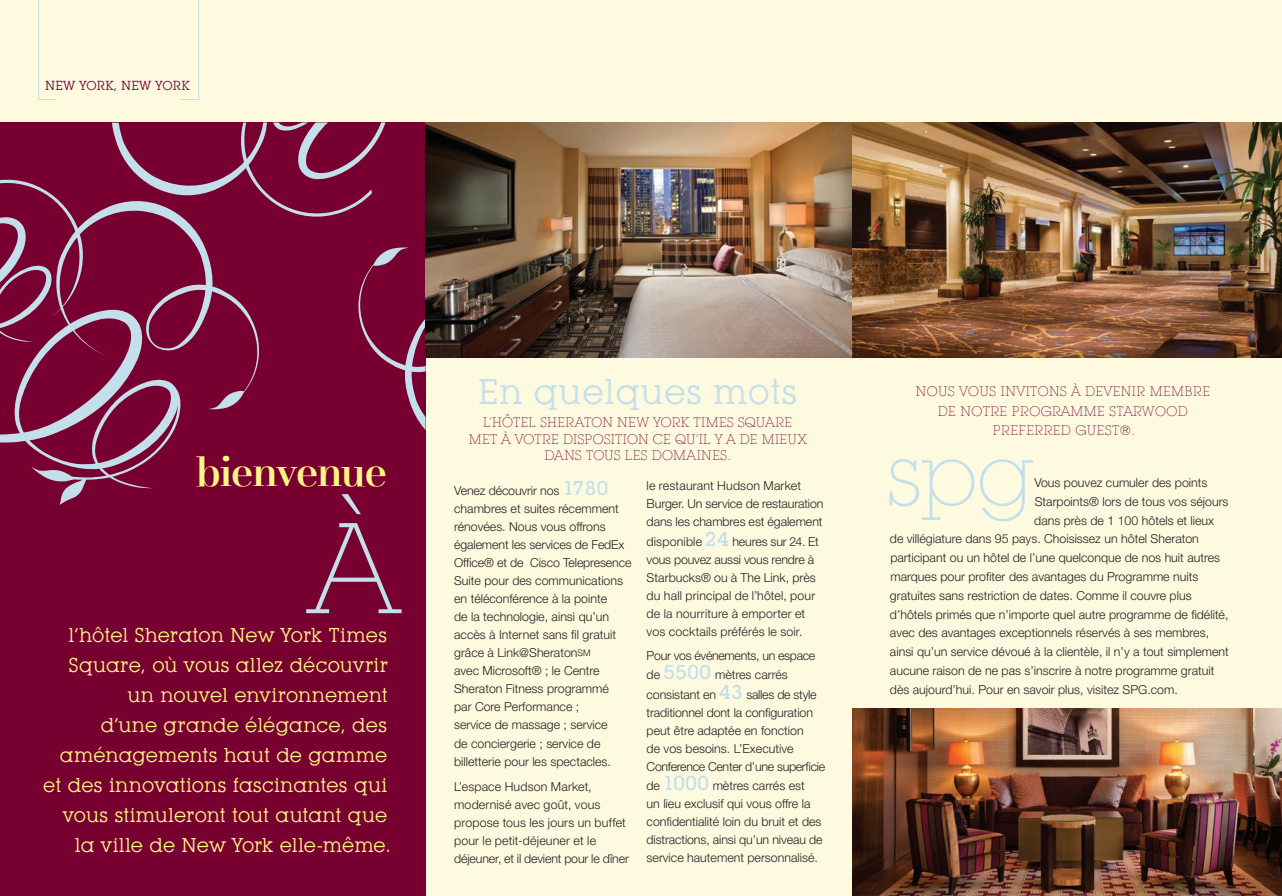
<style>
.page{position:relative;width:1282px;height:896px;background:#fff}
.page>*{position:absolute;margin:0;border:0;box-sizing:border-box;transform-origin:0 0}
.t1{font:200 126px "Sheraton Graph";color:#c3dfeb}
.t2{font:200 83.7px "Sheraton Graph";color:#c3dfeb}
.t3{font:500 45px "Basilia Com";letter-spacing:-.035em;color:#fff685}
.t4{font:34.5px "Sheraton Graph";letter-spacing:.02em;color:#c3dfeb}
.t5{font:19.5px/30px "Sheraton Graph";color:#fff685;text-align:right}
.t6{font:200 13.5px/16.5px "Sheraton Graph";letter-spacing:.03em;color:#780031;text-align:center}
.t7{font:12.75px "Sheraton Graph";letter-spacing:.02em;color:#780031}
.t8{font:300 12.3px/18px "Helvetica Neue LT Std";color:#231f20}
.t9{font:300 12.3px/19.5px "Helvetica Neue LT Std";letter-spacing:-.02em;color:#231f20}
.s1{font-family:"Sheraton Graph";font-weight:500;font-size:19.5px;color:#c3dfeb}
.s2{font-size:9px}
</style>
<div class="page">
<div style="left:0;top:0;width:1282px;height:895px;background:#fefae0"></div>
<div style="left:0;top:122px;width:426px;height:773px;background:#780031"></div>
<svg style="left:0;top:122px;width:426px;height:383px"></svg>
<svg style="left:38px;top:0;width:19px;height:100px"></svg>
<svg style="left:181px;top:0;width:18px;height:100px"></svg>
<img style="left:426px;top:122px;width:856px;height:236px">
<img style="left:852px;top:708px;width:430px;height:187px">
<svg style="left:1276px;top:891px;width:6px;height:5px"></svg>
<p class="t7" style="left:45px;top:77px;width:146px">NEW YORK, NEW YORK</p>
<h3 class="t3" style="left:196px;top:445px;width:193px">bienvenue</h3>
<h1 class="t1" style="left:312px;top:491px;width:85px">À</h1>
<h3 class="t5" style="left:69px;top:619px;width:320px">l’hôtel Sheraton New York Times</h3>
<h3 class="t5" style="left:43px;top:649px;width:349px">Square, où vous allez découvrir un nouvel environnement<br>d’une grande élégance, des aménagements haut de gamme et des innovations fascinantes qui vous stimuleront tout autant que la ville de New York elle-même.</h3>
<h3 class="t4" style="left:478px;top:370px;width:320px">En quelques mots</h3>
<p class="t6" style="left:469px;top:414px;width:339px">L’HÔTEL SHERATON NEW YORK TIMES SQUARE<br>MET À VOTRE DISPOSITION CE QU’IL Y A DE MIEUX<br>DANS TOUS LES DOMAINES.</p>
<p class="t8" style="left:454px;top:481px;width:179px">Venez découvrir nos <span class="s1">1780 </span>chambres et suites récemment rénovées. Nous vous offrons également les services de FedEx<br>Office® et de Cisco Telepresence<br>Suite pour des communications en téléconférence à la pointe<br>de la technologie, ainsi qu’un accès à Internet sans fil gratuit grâce à Link@Sheraton<span class="s2">SM<br></span>avec Microsoft® ; le Centre<br>Sheraton Fitness programmé<br>par Core Performance ;<br>service de massage ; service<br>de conciergerie ; service de billetterie pour les spectacles.</p>
<p class="t8" style="left:454px;top:777px;width:176px">L’espace Hudson Market, modernisé avec goût, vous propose tous les jours un buffet pour le petit-déjeuner et le déjeuner, et il devient pour le dîner</p>
<p class="t8" style="left:647px;top:476px;width:178px">le restaurant Hudson Market<br>Burger. Un service de restauration dans les chambres est également</p>
<p class="t8" style="left:647px;top:532px;width:174px">disponible <span class="s1">24</span> heures sur 24. Et vous pouvez aussi vous rendre à<br>Starbucks® ou à The Link, près du hall principal de l’hôtel, pour de la nourriture à emporter et vos cocktails préférés le soir.</p>
<p class="t9" style="left:647px;top:645px;width:172px">Pour vos événements, un espace de <span class="s1">5500</span> mètres carrés consistant en <span class="s1">43</span> salles de style</p>
<p class="t8" style="left:647px;top:703px;width:180px">traditionnel dont la configuration peut être adaptée en fonction<br>de vos besoins. L’Executive<br>Conference Center d’une superficie</p>
<p class="t8" style="left:646px;top:776px;width:177px">de <span class="s1">1000</span> mètres carrés est<br>un lieu exclusif qui vous offre la confidentialité loin du bruit et des distractions, ainsi qu’un niveau de service hautement personnalisé.</p>
<p class="t6" style="left:916px;top:381px;width:296px;line-height:19.5px">NOUS VOUS INVITONS À DEVENIR MEMBRE<br>DE NOTRE PROGRAMME STARWOOD<br>PREFERRED GUEST®.</p>
<h2 class="t2" style="left:886px;top:424px;width:150px">spg</h2>
<p class="t8" style="left:1034px;top:473px;width:175px">Vous pouvez cumuler des points</p>
<p class="t8" style="left:1035px;top:492px;width:195px">Starpoints® lors de tous vos séjours</p>
<p class="t8" style="left:1034px;top:511px;width:181px">dans près de 1 100 hôtels et lieux</p>
<p class="t8" style="left:890px;top:529px;width:310px">de villégiature dans 95 pays. Choisissez un hôtel Sheraton</p>
<p class="t8" style="left:890px;top:548px;width:331px">participant ou un hôtel de l’une quelconque de nos huit autres</p>
<p class="t8" style="left:890px;top:567px;width:309px">marques pour profiter des avantages du Programme nuits</p>
<p class="t8" style="left:890px;top:586px;width:303px">gratuites sans restriction de dates. Comme il couvre plus</p>
<p class="t8" style="left:890px;top:604px;width:340px">d’hôtels primés que n’importe quel autre programme de fidélité,</p>
<p class="t8" style="left:890px;top:623px;width:321px">avec des avantages exceptionnels réservés à ses membres,</p>
<p class="t8" style="left:890px;top:642px;width:340px">ainsi qu’un service dévoué à la clientèle, il n’y a tout simplement</p>
<p class="t8" style="left:890px;top:661px;width:326px">aucune raison de ne pas s’inscrire à notre programme gratuit</p>
<p class="t8" style="left:890px;top:679px;width:289px">dès aujourd’hui. Pour en savoir plus, visitez SPG.com.</p>
</div>
